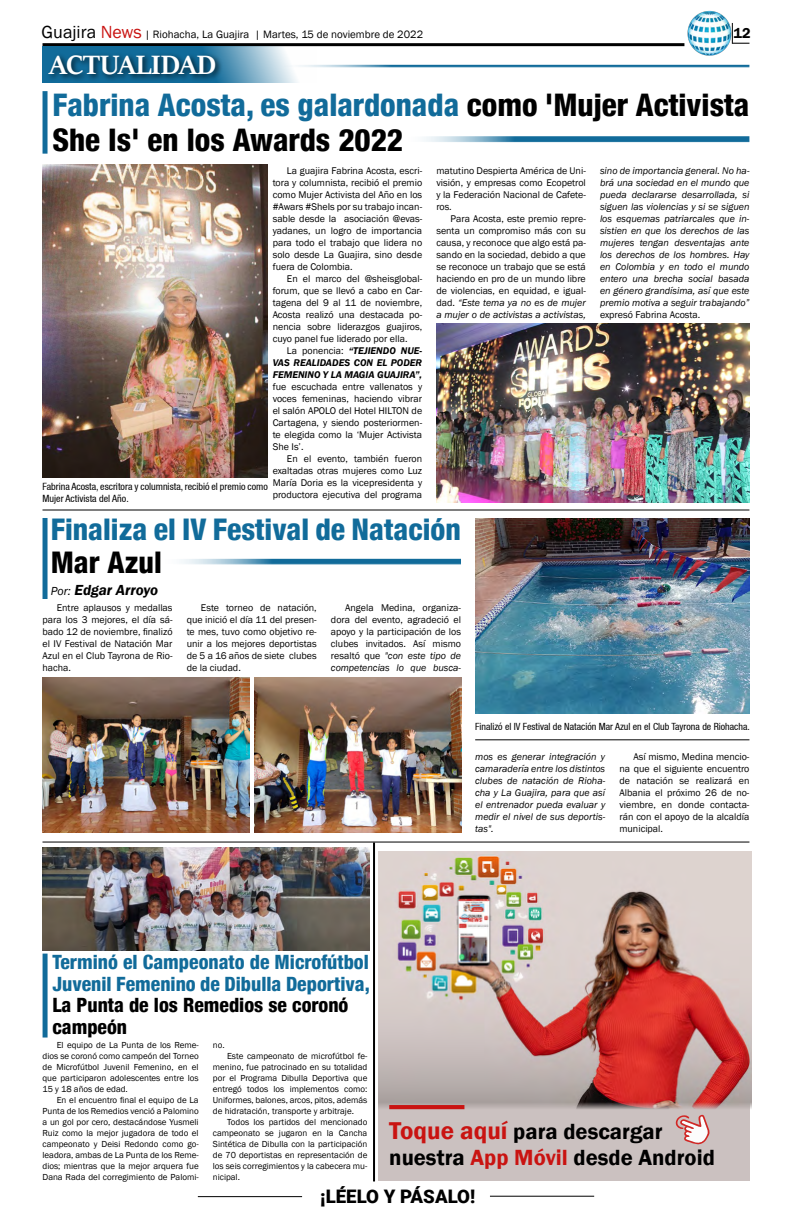
<style>
.page{position:relative;width:792px;height:1224px;background:#fff}
.page>*{position:absolute;margin:0;border:0;box-sizing:border-box;transform-origin:0 0}
.t1{font:800 condensed 31.1px/34.3px "Helvetica 87";color:#000}
.t2{font:30px "Sitka Text";color:#fff}
.t3{font:800 condensed 29.8px "Helvetica 87";color:#116b9a}
.t4{font:800 condensed 29.8px "Helvetica 87";color:#000}
.t5{font:600 22.6px/25.9px "Franklin Gothic";color:#000}
.t6{font:800 condensed 19.7px/21.7px "Helvetica 87";color:#116b9a}
.t7{font:800 condensed 19.7px/21.7px "Helvetica 87";color:#000}
.t8{font:900 18.7px "Roboto";color:#000}
.t9{font:italic 600 15px "Franklin Gothic";color:#000}
.t10{font:600 14.7px "Franklin Gothic";color:#000}
.t11{font:11px "Franklin Gothic";color:#000}
.t12{font:10px/12px "Franklin Gothic";color:#000;text-align:justify}
.t13{font:italic 10px/12px "Franklin Gothic";color:#000;text-align:justify}
.t14{font:condensed 10px/12px "Helvetica 57";color:#000}
.t15{font:italic 600 10px/12px "Franklin Gothic";color:#000;text-align:justify}
.t16{font:condensed 9.9px "Helvetica 57";color:#000}
.t17{font:9px/11px "Franklin Gothic";color:#000;text-align:justify}
.s1{font-size:18px}
.s2{font-size:18px;color:#c91311}
.s3{color:#116b9a}
.s4{font-weight:400;font-style:normal}
.s5{font-style:italic}
.s6{font-weight:400;font-size:12px}
.s7{font-size:25px;color:#c91311}
.s8{color:#c91311}
</style>
<div class="page">
<hr style="left:198px;top:1196px;width:104px;height:1px;background:#000">
<hr style="left:490px;top:1196px;width:104px;height:1px;background:#000">
<hr style="left:43px;top:43px;width:641px;height:3px;background:#000">
<img style="left:687px;top:10px;width:45px;height:46px">
<svg style="left:732px;top:23px;width:17px;height:21px"></svg>
<svg style="left:43px;top:46px;width:274px;height:37px"></svg>
<div style="left:46px;top:52px;width:177px;height:30px;background:#000;opacity:.75"></div>
<hr style="left:278px;top:65px;width:471px;height:3px;background:#116b9a">
<svg style="left:424px;top:136px;width:325px;height:6px;background:#4289ae"></svg>
<svg style="left:181px;top:559px;width:280px;height:6px;background:#5595b7"></svg>
<div style="left:379px;top:1048px;width:371px;height:133px;background:#cbc1c0"></div>
<img style="left:379px;top:851px;width:372px;height:258px">
<svg style="left:675px;top:1115px;width:35px;height:30px"></svg>
<hr style="left:389px;top:1105px;width:75px;height:4px;background:#c91311">
<hr style="left:373px;top:843px;width:2px;height:338px;background:#000">
<div style="left:43px;top:91px;width:5px;height:63px;background:#116b9a"></div>
<div style="left:43px;top:518px;width:5px;height:81px;background:#116b9a"></div>
<hr style="left:42px;top:842px;width:707px;height:1px;background:#000">
<hr style="left:42px;top:510px;width:707px;height:1px;background:#000">
<img style="left:475px;top:519px;width:274px;height:194px">
<img style="left:42px;top:678px;width:207px;height:155px">
<img style="left:254px;top:678px;width:207px;height:155px">
<hr style="left:475px;top:739px;width:274px;height:1px;background:#000">
<img style="left:436px;top:324px;width:313px;height:178px">
<img style="left:43px;top:165px;width:225px;height:312px">
<div style="left:43px;top:954px;width:5px;height:84px;background:#116b9a"></div>
<img style="left:43px;top:847px;width:326px;height:103px">
<p class="t11" style="left:42px;top:28px;width:383px"><span class="s1">Guajira</span> <span class="s2">News</span> | Riohacha, La Guajira | Martes, 15 de noviembre de 2022</p>
<h3 class="t10" style="left:733px;top:24px;width:19px">12</h3>
<h2 class="t2" style="left:49px;top:43px;width:168px">ACTUALIDAD</h2>
<h1 class="t1" style="left:52px;top:88px;width:699px"><span class="s3">Fabrina Acosta, es galardonada</span> como 'Mujer Activista<br>She Is' en los Awards 2022</h1>
<p class="t12" style="left:273px;top:164px;width:151px;text-indent:14px">La guajira Fabrina Acosta, escri&shy;tora y columnista, recibió el premio como Mujer Activista del Año en los #Awars #SheIs por su trabajo incan&shy;sable desde la asociación @evas&shy;yadanes, un logro de importancia para todo el trabajo que lidera no solo desde La Guajira, sino desde fuera de Colombia.</p>
<p class="t12" style="left:273px;top:272px;width:151px;text-indent:14px">En el marco del @sheisglobal&shy;forum, que se llevó a cabo en Car&shy;tagena del 9 al 11 de noviembre, Acosta realizó una destacada po&shy;nencia sobre liderazgos guajiros, cuyo panel fue liderado por ella.</p>
<p class="t15" style="left:273px;top:344px;width:151px;text-indent:14px"><span class="s4">La ponencia:</span> “TEJIENDO NUE-VAS REALIDADES CON EL PODER FEMENINO Y LA MAGIA GUAJIRA”,</p>
<p class="t12" style="left:273px;top:380px;width:151px">fue escuchada entre vallenatos y voces femeninas, haciendo vibrar el salón APOLO del Hotel HILTON de Cartagena, y siendo posteriormen&shy;te elegida como la ‘Mujer Activista She Is’.</p>
<p class="t12" style="left:273px;top:452px;width:151px;text-indent:14px">En el evento, también fueron exaltadas otras mujeres como Luz María Doria es la vicepresidenta y productora ejecutiva del programa</p>
<p class="t14" style="left:43px;top:480px;width:227px">Fabrina Acosta, escritora y columnista, recibió el premio como<br>Mujer Activista del Año.</p>
<p class="t12" style="left:436px;top:164px;width:151px">matutino Despierta América de Uni&shy;visión, y empresas como Ecopetrol y la Federación Nacional de Cafete&shy;ros.</p>
<p class="t12" style="left:436px;top:212px;width:151px;text-indent:14px">Para Acosta, este premio repre&shy;senta un compromiso más con su causa, y reconoce que algo está pa&shy;sando en la sociedad, debido a que se reconoce un trabajo que se está haciendo en pro de un mundo libre de violencias, en equidad, e igual&shy;dad. <span class="s5">“Este tema ya no es de mujer a mujer o de activistas a activistas,</span></p>
<h3 class="t3" style="left:51px;top:511px;width:412px">Finaliza el IV Festival de Natación</h3>
<h3 class="t4" style="left:51px;top:544px;width:113px">Mar Azul</h3>
<h3 class="t9" style="left:51px;top:581px;width:109px"><span class="s6">Por:</span> Edgar Arroyo</h3>
<p class="t12" style="left:43px;top:602px;width:132px;text-indent:14px">Entre aplausos y medallas para los 3 mejores, el día sá&shy;bado 12 de noviembre, finalizó el IV Festival de Natación Mar Azul en el Club Tayrona de Rio&shy;hacha.</p>
<p class="t12" style="left:187px;top:602px;width:132px;text-indent:14px">Este torneo de natación, que inició el día 11 del presen&shy;te mes, tuvo como objetivo re&shy;unir a los mejores deportistas de 5 a 16 años de siete clubes de la ciudad.</p>
<p class="t12" style="left:331px;top:602px;width:132px;text-indent:14px">Angela Medina, organiza&shy;dora del evento, agradeció el apoyo y la participación de los clubes invitados. Así mismo resaltó que <span class="s5">"con este tipo de competencias lo que busca-</span></p>
<p class="t13" style="left:600px;top:164px;width:151px">sino de importancia general. No ha&shy;brá una sociedad en el mundo que pueda declararse desarrollada, si siguen las violencias y si se siguen los esquemas patriarcales que in&shy;sistien en que los derechos de las mujeres tengan desventajas ante los derechos de los hombres. Hay en Colombia y en todo el mundo entero una brecha social basada en género grandísima, así que este premio motiva a seguir trabajando”</p>
<p class="t12" style="left:600px;top:308px;width:102px">expresó Fabrina Acosta.</p>
<p class="t16" style="left:475px;top:721px;width:276px">Finalizó el IV Festival de Natación Mar Azul en el Club Tayrona de Riohacha.</p>
<p class="t13" style="left:475px;top:751px;width:132px">mos es generar integración y camaradería entre los distintos clubes de natación de Rioha&shy;cha y La Guajira, para que así el entrenador pueda evaluar y medir el nivel de sus deportis&shy;tas".</p>
<p class="t12" style="left:619px;top:751px;width:132px;text-indent:14px">Así mismo, Medina mencio&shy;na que el siguiente encuentro de natación se realizará en Albania el próximo 26 de no&shy;viembre, en donde contacta&shy;rán con el apoyo de la alcaldía municipal.</p>
<h3 class="t6" style="left:52px;top:951px;width:319px">Terminó el Campeonato de Microfútbol<br>Juvenil Femenino de Dibulla Deportiva,</h3>
<h3 class="t7" style="left:52px;top:994px;width:298px">La Punta de los Remedios se coronó campeón</h3>
<p class="t17" style="left:43px;top:1040px;width:158px;text-indent:14px">El equipo de La Punta de los Reme&shy;dios se coronó como campeón del Torneo de Microfútbol Juvenil Femenino, en el que participaron adolescentes entre los 15 y 18 años de edad.</p>
<p class="t17" style="left:43px;top:1095px;width:158px;text-indent:14px">En el encuentro final el equipo de La Punta de los Remedios venció a Palomino a un gol por cero, destacándose Yusmeli Ruiz como la mejor jugadora de todo el campeonato y Deisi Redondo como go&shy;leadora, ambas de La Punta de los Reme&shy;dios; mientras que la mejor arquera fue Dana Rada del corregimiento de Palomi-</p>
<p class="t17" style="left:213px;top:1040px;width:13px">no.</p>
<p class="t17" style="left:213px;top:1051px;width:156px;text-indent:14px">Este campeonato de microfútbol fe&shy;menino, fue patrocinado en su totalidad por el Programa Dibulla Deportiva que entregó todos los implementos como:<br>Uniformes, balones, arcos, pitos, además de hidratación, transporte y arbitraje.</p>
<p class="t17" style="left:213px;top:1117px;width:156px;text-indent:14px">Todos los partidos del mencionado campeonato se jugaron en la Cancha Sintética de Dibulla con la participación de 70 deportistas en representación de los seis corregimientos y la cabecera mu&shy;nicipal.</p>
<h3 class="t5" style="left:389px;top:1118px;width:327px"><span class="s7">Toque aquí</span> para descargar nuestra <span class="s8">App Móvil</span> desde Android</h3>
<h3 class="t8" style="left:320px;top:1184px;width:157px">¡LÉELO Y PÁSALO!</h3>
</div>
